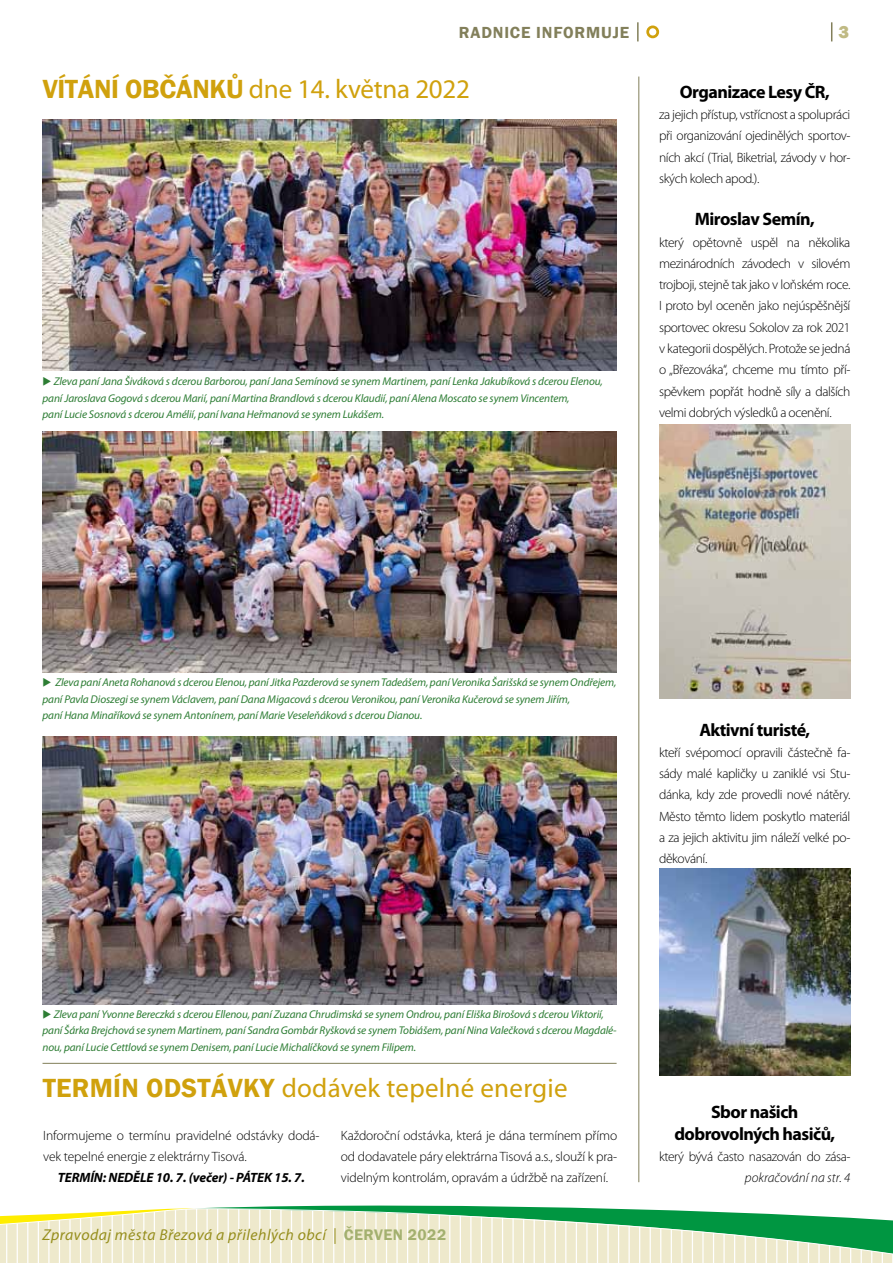
<style>
.page{position:relative;width:893px;height:1263px;background:#fff}
.page>*{position:absolute;margin:0;border:0;box-sizing:border-box;transform-origin:0 0}
.t1{font:27px "Myriad Pro";letter-spacing:.005em;color:#d0a10d}
.t2{font:700 18px/21.3px "Myriad Pro";letter-spacing:-.03em;color:#000;text-align:center}
.t3{font:800 18px "Franklin Gothic";color:#c0ba84}
.t4{font:600 16.5px "Franklin Gothic";letter-spacing:.05em;color:#827f5a}
.t5{font:italic 15.75px "Myriad Pro";letter-spacing:.03em;color:#968e1d}
.t6{font:300 13.5px/21.3px "Myriad Pro";letter-spacing:-.03em;color:#000;text-align:justify}
.t7{font:300 13.5px/21.3px "Myriad Pro";letter-spacing:-.01em;color:#000}
.t8{font:italic 700 13.5px "Myriad Pro";letter-spacing:-.01em;color:#000}
.t9{font:italic 300 13.5px "Myriad Pro";color:#000}
.t10{font:italic 11.25px/16.5px "Myriad Pro";letter-spacing:-.01em;color:#2d7d34}
.s1{font-family:"Franklin Gothic";font-weight:600}
.s2{font-family:"Franklin Gothic";font-weight:600;font-style:normal;color:#a3b06f}
</style>
<div class="page">
<svg style="left:637px;top:22px;width:2px;height:19px"></svg>
<svg style="left:0;top:1147px;width:893px;height:116px"></svg>
<svg style="left:831px;top:22px;width:1px;height:19px"></svg>
<div style="left:646px;top:26px;width:13px;height:12px;border:3px solid #d0a10d;border-radius:50%"></div>
<hr style="left:638px;top:77px;width:1px;height:1105px;background:#827f5a">
<hr style="left:43px;top:1063px;width:574px;height:1px;background:#827f5a">
<img style="left:43px;top:119px;width:574px;height:252px">
<img style="left:43px;top:432px;width:573px;height:241px">
<img style="left:43px;top:736px;width:574px;height:268px">
<img style="left:659px;top:869px;width:191px;height:207px">
<img style="left:659px;top:425px;width:191px;height:273px">
<h3 class="t4" style="left:459px;top:22px;width:172px">RADNICE INFORMUJE</h3>
<h2 class="t3" style="left:838px;top:20px;width:12px">3</h2>
<h1 class="t1" style="left:43px;top:72px;width:429px"><span class="s1">VÍTÁNÍ OBČÁNKŮ</span> dne 14. května 2022</h1>
<h2 class="t2" style="left:680px;top:80px;width:151px">Organizace Lesy ČR,</h2>
<p class="t6" style="left:659px;top:104px;width:193px">za jejich přístup, vstřícnost a spolupráci při organizování ojedinělých sportov&shy;ních akcí (Trial, Biketrial, závody v hor&shy;ských kolech apod.).</p>
<h2 class="t2" style="left:695px;top:208px;width:122px">Miroslav Semín,</h2>
<p class="t6" style="left:659px;top:232px;width:193px">který opětovně uspěl na několika mezinárodních závodech v silovém trojboji, stejně tak jako v loňském roce.<br>I proto byl oceněn jako nejúspěšnější sportovec okresu Sokolov za rok 2021 v kategorii dospělých. Protože se jedná o „Březováka“, chceme mu tímto pří&shy;spěvkem popřát hodně síly a dalších velmi dobrých výsledků a ocenění.</p>
<p class="t10" style="left:43px;top:373px;width:562px">◆ Zleva paní Jana Šiváková s dcerou Barborou, paní Jana Semínová se synem Martinem, paní Lenka Jakubíková s dcerou Elenou, paní Jaroslava Gogová s dcerou Marií, paní Martina Brandlová s dcerou Klaudií, paní Alena Moscato se synem Vincentem,<br>paní Lucie Sosnová s dcerou Amélií, paní Ivana Heřmanová se synem Lukášem.</p>
<p class="t10" style="left:43px;top:674px;width:576px">◆ Zleva paní Aneta Rohanová s dcerou Elenou, paní Jitka Pazderová se synem Tadeášem, paní Veronika Šarišská se synem Ondřejem, paní Pavla Dioszegi se synem Václavem, paní Dana Migacová s dcerou Veronikou, paní Veronika Kučerová se synem Jiřím,<br>paní Hana Minaříková se synem Antonínem, paní Marie Veseleňáková s dcerou Dianou.</p>
<h2 class="t2" style="left:699px;top:718px;width:112px">Aktivní turisté,</h2>
<p class="t6" style="left:659px;top:742px;width:193px">kteří svépomocí opravili částečně fa&shy;sády malé kapličky u zaniklé vsi Stu&shy;dánka, kdy zde provedli nové nátěry.<br>Město těmto lidem poskytlo materiál a za jejich aktivitu jim náleží velké po&shy;děkování.</p>
<p class="t10" style="left:43px;top:1006px;width:576px">◆ Zleva paní Yvonne Bereczká s dcerou Ellenou, paní Zuzana Chrudimská se synem Ondrou, paní Eliška Birošová s dcerou Viktorií, paní Šárka Brejchová se synem Martinem, paní Sandra Gombár Ryšková se synem Tobiášem, paní Nina Valečková s dcerou Magdalé&shy;nou, paní Lucie Cettlová se synem Denisem, paní Lucie Michalíčková se synem Filipem.</p>
<h1 class="t1" style="left:43px;top:1071px;width:526px"><span class="s1">TERMÍN ODSTÁVKY</span> dodávek tepelné energie</h1>
<p class="t7" style="left:43px;top:1125px;width:278px">Informujeme o termínu pravidelné odstávky dodá&shy;vek tepelné energie z elektrárny Tisová.</p>
<p class="t8" style="left:58px;top:1169px;width:249px">TERMÍN: NEDĚLE 10. 7. (večer) - PÁTEK 15. 7.</p>
<p class="t6" style="left:341px;top:1125px;width:278px">Každoroční odstávka, která je dána termínem přímo od dodavatele páry elektrárna Tisová a.s., slouží k pra&shy;videlným kontrolám, opravám a údržbě na zařízení.</p>
<h3 class="t5" style="left:43px;top:1225px;width:405px">Zpravodaj města Březová a přilehlých obcí | <span class="s2">ČERVEN 2022</span></h3>
<h2 class="t2" style="left:674px;top:1101px;width:162px">Sbor našich dobrovolných hasičů,</h2>
<p class="t6" style="left:659px;top:1146px;width:193px">který bývá často nasazován do zása-</p>
<p class="t9" style="left:745px;top:1169px;width:107px">pokračování na str. 4</p>
</div>
